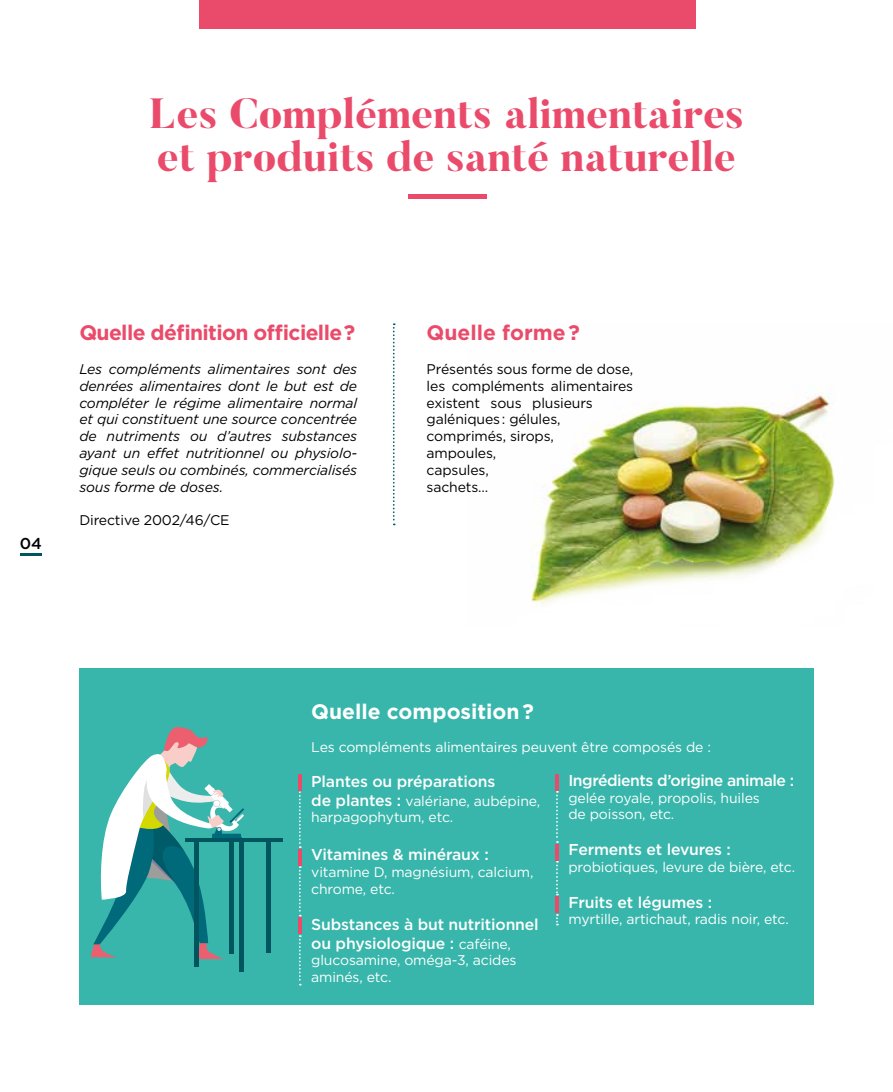
<style>
.page{position:relative;width:893px;height:1092px;background:#fff}
.page>*{position:absolute;margin:0;border:0;box-sizing:border-box;transform-origin:0 0}
.t1{font:800 42px/42px "Butler";color:#ea4b6b}
.t2{font:700 21px "Gotham";letter-spacing:-.03em;color:#ea4b6b}
.t3{font:700 21px "Gotham";color:#fff}
.t4{font:700 21px "Gotham";color:#ea4b6b}
.t5{font:500 15.75px/18.9px "Gotham";letter-spacing:-.01em;color:#fff}
.t6{font:500 15.75px "Gotham";letter-spacing:-.03em;color:#fff}
.t7{font:500 15.75px "Gotham";color:#000}
.t8{font:14px/16.8px "Gotham";letter-spacing:-.01em;color:#fff}
.t9{font:italic 14px/16.8px "Gotham";letter-spacing:-.01em;color:#000;text-align:justify}
.t10{font:14px/16.8px "Gotham";letter-spacing:-.01em;color:#000}
.s1{font-weight:500;font-size:15.75px}
.s2{font-weight:400;font-size:14px}
</style>
<div class="page">
<img style="left:531px;top:393px;width:304px;height:213px">
<div style="left:79px;top:668px;width:735px;height:336px;background:#38b6ab"></div>
<div style="left:199px;top:0;width:496px;height:29px;background:#ea4b6b"></div>
<hr style="left:266px;top:839px;width:4px;height:113px;background:#00555f">
<hr style="left:239px;top:839px;width:4px;height:132px;background:#00555f">
<hr style="left:186px;top:838px;width:97px;height:3px;background:#00555f">
<svg style="left:91px;top:727px;width:153px;height:231px"></svg>
<hr style="left:195px;top:839px;width:4px;height:127px;background:#00555f">
<div style="left:408px;top:194px;width:78px;height:5px;background:#ea4b6b"></div>
<svg style="left:299px;top:790px;width:2px;height:58px"></svg>
<svg style="left:556px;top:791px;width:2px;height:51px"></svg>
<svg style="left:556px;top:860px;width:2px;height:35px"></svg>
<svg style="left:556px;top:914px;width:2px;height:11px"></svg>
<svg style="left:299px;top:866px;width:2px;height:50px"></svg>
<svg style="left:299px;top:935px;width:2px;height:50px"></svg>
<hr style="left:298px;top:774px;width:3px;height:16px;background:#ea4b6b">
<hr style="left:555px;top:774px;width:3px;height:16px;background:#ea4b6b">
<svg style="left:393px;top:323px;width:2px;height:202px"></svg>
<hr style="left:298px;top:849px;width:3px;height:16px;background:#ea4b6b">
<hr style="left:555px;top:844px;width:3px;height:16px;background:#ea4b6b">
<hr style="left:555px;top:896px;width:3px;height:16px;background:#ea4b6b">
<hr style="left:298px;top:917px;width:3px;height:16px;background:#ea4b6b">
<hr style="left:20px;top:553px;width:22px;height:3px;background:#00555f">
<h1 class="t1" style="left:149px;top:94px;width:597px">Les Compléments alimentaires et produits de santé naturelle</h1>
<p class="t7" style="left:20px;top:532px;width:24px">04</p>
<h2 class="t2" style="left:79px;top:319px;width:277px">Quelle définition officielle ?</h2>
<p class="t9" style="left:79px;top:360px;width:279px">Les compléments alimentaires sont des denrées alimentaires dont le but est de compléter le régime alimentaire normal et qui constituent une source concentrée de nutriments ou d’autres substances ayant un effet nutritionnel ou physiolo&shy;gique seuls ou combinés, commercialisés sous forme de doses.</p>
<p class="t10" style="left:79px;top:511px;width:152px">Directive 2002/46/CE</p>
<h2 class="t4" style="left:427px;top:319px;width:155px">Quelle forme ?</h2>
<p class="t10" style="left:427px;top:360px;width:208px">Présentés sous forme de dose, les compléments alimentaires existent sous plusieurs galéniques : gélules, comprimés, sirops,<br>ampoules,<br>capsules,<br>sachets…</p>
<h2 class="t3" style="left:311px;top:697px;width:224px">Quelle composition ?</h2>
<p class="t8" style="left:311px;top:738px;width:401px">Les compléments alimentaires peuvent être composés de :</p>
<p class="t5" style="left:311px;top:771px;width:186px">Plantes ou préparations</p>
<p class="t8" style="left:311px;top:792px;width:230px"><span class="s1">de plantes :</span> valériane, aubépine, harpagophytum, etc.</p>
<p class="t5" style="left:311px;top:845px;width:179px">Vitamines &amp; minéraux :</p>
<p class="t8" style="left:311px;top:863px;width:224px">vitamine D, magnésium, calcium, chrome, etc.</p>
<p class="t5" style="left:311px;top:914px;width:229px">Substances à but nutritionnel ou physiologique : <span class="s2">caféine,</span></p>
<p class="t8" style="left:311px;top:951px;width:207px">glucosamine, oméga-3, acides aminés, etc.</p>
<p class="t6" style="left:568px;top:769px;width:227px">Ingrédients d’origine animale :</p>
<p class="t8" style="left:568px;top:788px;width:193px">gelée royale, propolis, huiles de poisson, etc.</p>
<p class="t5" style="left:568px;top:839px;width:164px">Ferments et levures :</p>
<p class="t8" style="left:568px;top:858px;width:228px">probiotiques, levure de bière, etc.</p>
<p class="t5" style="left:568px;top:892px;width:145px">Fruits et légumes :</p>
<p class="t8" style="left:568px;top:910px;width:222px">myrtille, artichaut, radis noir, etc.</p>
</div>
